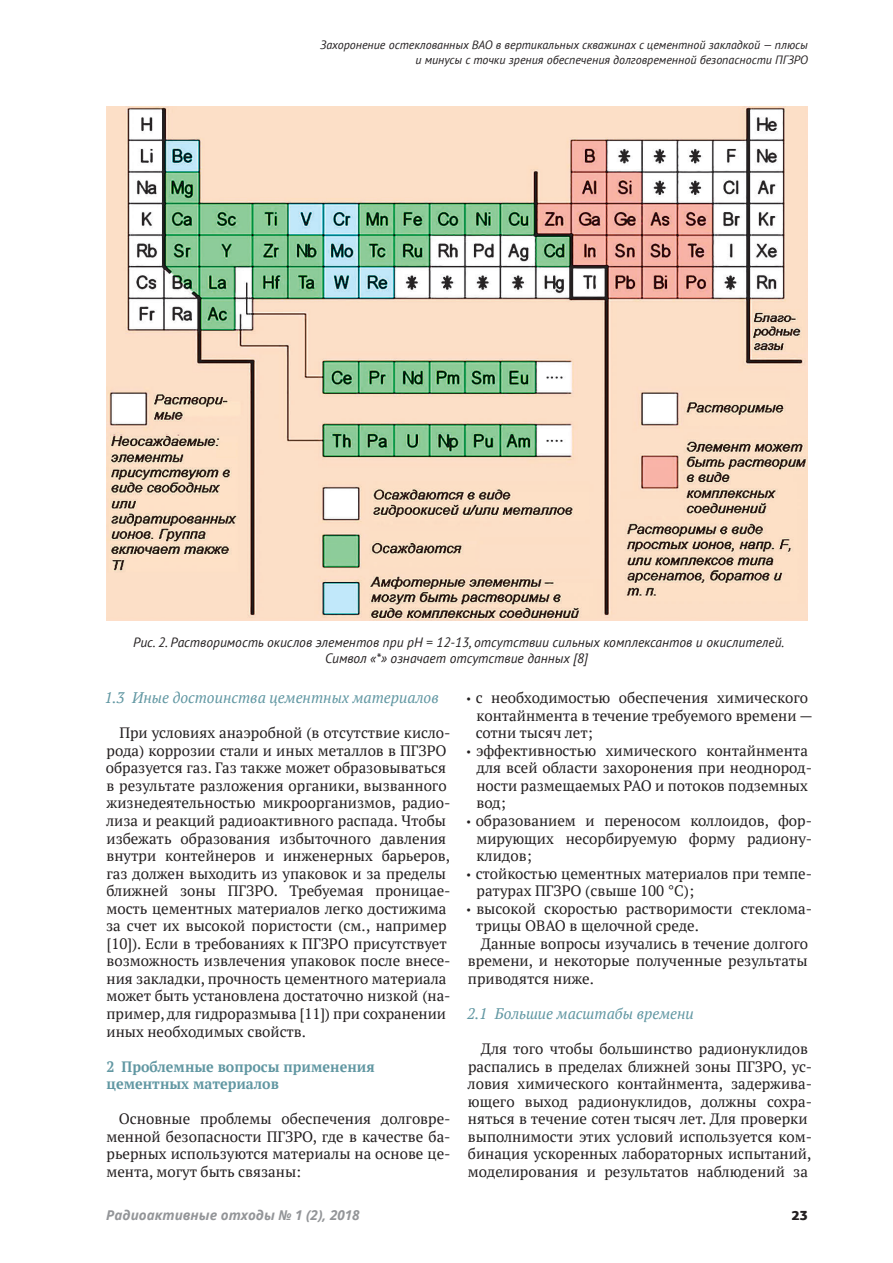
<style>
.page{position:relative;width:893px;height:1263px;background:#fff}
.page>*{position:absolute;margin:0;border:0;box-sizing:border-box;transform-origin:0 0}
.t1{font:italic 15.3px "PT Serif";color:#6197a2}
.t2{font:15px/17.5px "PT Serif";color:#231f20}
.t3{font:700 15px/17.5px "PT Serif";color:#6197a2;scale:.95 1}
.t4{font:italic 13.5px/16.2px "PT Sans";color:#231f20;text-align:center}
.t5{font:italic 700 13.5px "Noto Sans";color:#939598}
.t6{font:900 13.5px "PF Agora Sans Pro";color:#231f20}
.t7{font:italic 12px/14.4px "PT Sans";color:#231f20;text-align:right}
.s1{font-family:"PF Agora Sans Pro";font-size:14.25px}
</style>
<div class="page">
<img style="left:106px;top:106px;width:702px;height:515px">
<p class="t7" style="left:320px;top:38px;width:489px">Захоронение остеклованных ВАО в вертикальных скважинах с цементной закладкой — плюсы и минусы с точки зрения обеспечения долговременной безопасности ПГЗРО</p>
<p class="t4" style="left:133px;top:634px;width:653px">Рис. 2. Растворимость окислов элементов при рН = 12-13, отсутствии сильных комплексантов и окислителей.<br>Символ «*» означает отсутствие данных [8]</p>
<p class="t1" style="left:104px;top:688px;width:336px">1.3 Иные достоинства цементных материалов</p>
<p class="t2" style="left:106px;top:724px;width:346px;text-indent:14px">При условиях анаэробной (в отсутствие кисло&shy;рода) коррозии стали и иных металлов в ПГЗРО образуется газ. Газ также может образовываться в результате разложения органики, вызванного жизнедеятельностью микроорганизмов, радио&shy;лиза и реакций радиоактивного распада. Чтобы избежать образования избыточного давления внутри контейнеров и инженерных барьеров, газ должен выходить из упаковок и за пределы ближней зоны ПГЗРО. Требуемая проницае&shy;мость цементных материалов легко достижима за счет их высокой пористости (см., например [10]). Если в требованиях к ПГЗРО присутствует возможность извлечения упаковок после внесе&shy;ния закладки, прочность цементного материала может быть установлена достаточно низкой (на&shy;пример, для гидроразмыва [11]) при сохранении иных необходимых свойств.</p>
<p class="t3" style="left:106px;top:1057px;width:284px">2 Проблемные вопросы применения цементных материалов</p>
<p class="t2" style="left:106px;top:1110px;width:346px;text-align:justify;text-indent:12px">Основные проблемы обеспечения долговре&shy;менной безопасности ПГЗРО, где в качестве ба&shy;рьерных используются материалы на основе це&shy;мента, могут быть связаны:</p>
<p class="t2" style="left:476px;top:689px;width:338px;text-indent:-9px"><span class="s1">•</span> с необходимостью обеспечения химического контайнмента в течение требуемого времени — сотни тысяч лет;</p>
<p class="t2" style="left:476px;top:741px;width:337px;text-indent:-10px"><span class="s1">•</span> эффективностью химического контайнмента для всей области захоронения при неоднород&shy;ности размещаемых РАО и потоков подземных вод;</p>
<p class="t2" style="left:476px;top:812px;width:337px;text-indent:-10px"><span class="s1">•</span> образованием и переносом коллоидов, фор&shy;мирующих несорбируемую форму радиону&shy;клидов;</p>
<p class="t2" style="left:477px;top:864px;width:337px;text-indent:-10px"><span class="s1">•</span> стойкостью цементных материалов при темпе&shy;ратурах ПГЗРО (свыше 100 °С);</p>
<p class="t2" style="left:466px;top:899px;width:347px"><span class="s1">•</span> высокой скоростью растворимости стеклома-</p>
<p class="t2" style="left:476px;top:917px;width:225px">трицы ОВАО в щелочной среде.</p>
<p class="t2" style="left:481px;top:934px;width:329px">Данные вопросы изучались в течение долгого</p>
<p class="t2" style="left:468px;top:952px;width:341px">времени, и некоторые полученные результаты</p>
<p class="t2" style="left:468px;top:970px;width:127px">приводятся ниже.</p>
<p class="t1" style="left:467px;top:1004px;width:228px">2.1 Большие масштабы времени</p>
<p class="t2" style="left:468px;top:1040px;width:346px;text-indent:13px">Для того чтобы большинство радионуклидов распались в пределах ближней зоны ПГЗРО, ус&shy;ловия химического контайнмента, задержива&shy;ющего выход радионуклидов, должны сохра&shy;няться в течение сотен тысяч лет. Для проверки выполнимости этих условий используется ком&shy;бинация ускоренных лабораторных испытаний, моделирования и результатов наблюдений за</p>
<p class="t5" style="left:106px;top:1206px;width:255px">Радиоактивные отходы № 1 (2), 2018</p>
<p class="t6" style="left:791px;top:1207px;width:18px">23</p>
</div>
